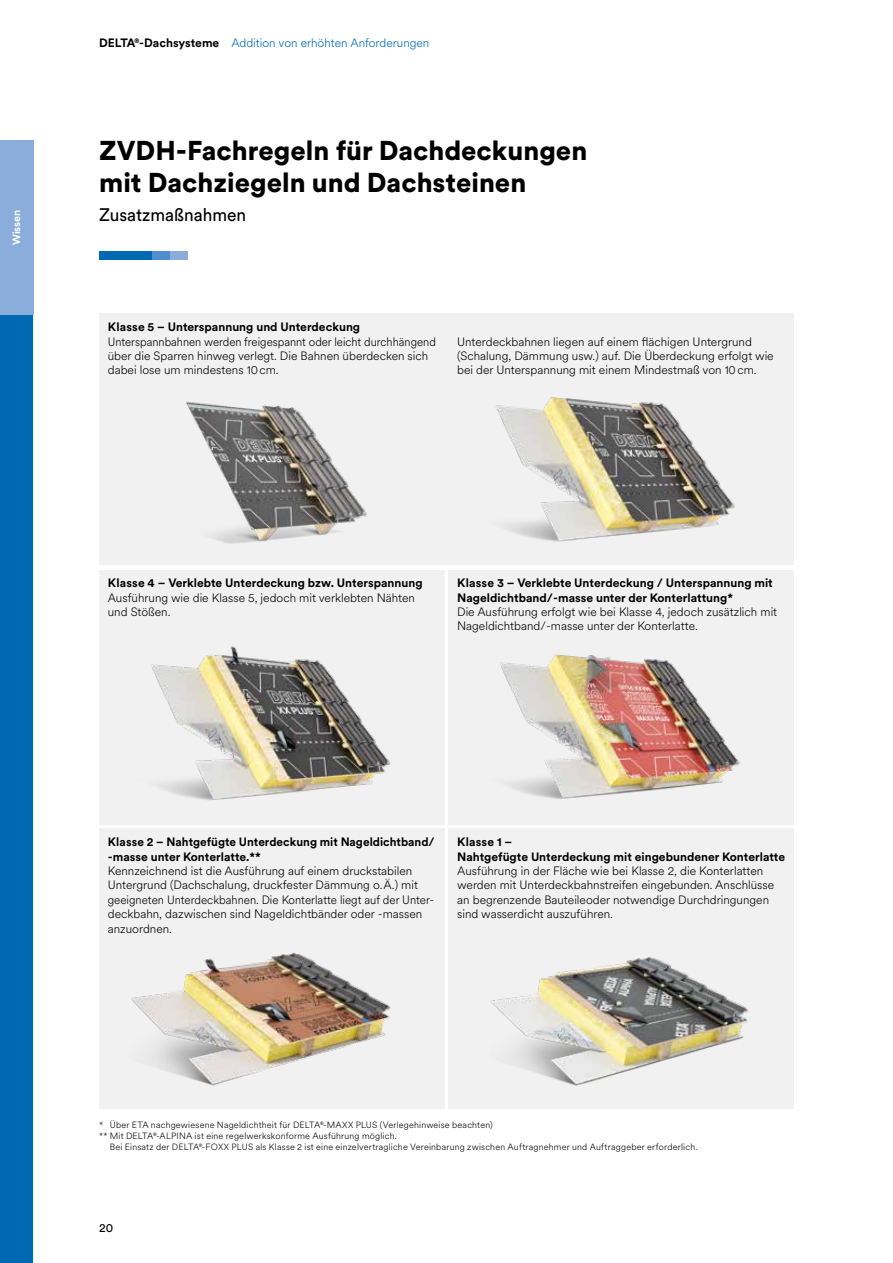
<style>
.page{position:relative;width:893px;height:1263px;background:#fff}
.page>*{position:absolute;margin:0;border:0;box-sizing:border-box;transform-origin:0 0}
.t1{font:900 27px/32.4px "Circular XX";color:#000}
.t2{font:18px "Circular XX";color:#000;scale:.96 1}
.t3{font:300 12px/14.4px "Circular XX";color:#000}
.t4{font:700 12px/14.4px "Circular XX";color:#000}
.t5{font:300 12px/14.4px "Circular XX";color:#000;scale:.95 1}
.t6{font:300 12px "Circular XX";color:#0069b4}
.t7{font:12px "Circular XX";color:#000}
.t8{font:700 10.5px "Circular XX";color:#fff}
.t9{font:300 9px/10.8px "Circular XX";letter-spacing:.02em;color:#000}
.s1{font-weight:700;color:#000}
</style>
<div class="page">
<div style="left:99px;top:314px;width:695px;height:251px;background:#f1f1f1"></div>
<div style="left:449px;top:570px;width:345px;height:254px;background:#f1f1f1"></div>
<div style="left:99px;top:829px;width:345px;height:280px;background:#f1f1f1"></div>
<div style="left:99px;top:570px;width:345px;height:254px;background:#f1f1f1"></div>
<div style="left:449px;top:829px;width:345px;height:280px;background:#f1f1f1"></div>
<img style="left:186px;top:401px;width:181px;height:143px">
<img style="left:495px;top:397px;width:240px;height:145px">
<img style="left:500px;top:654px;width:240px;height:145px">
<img style="left:131px;top:952px;width:260px;height:134px">
<img style="left:151px;top:646px;width:239px;height:155px">
<img style="left:490px;top:957px;width:258px;height:129px">
<div style="left:0;top:315px;width:33px;height:948px;background:#0069b4"></div>
<div style="left:0;top:140px;width:33px;height:175px;background:#8baddc"></div>
<div style="left:152px;top:251px;width:18px;height:9px;background:#4f8fcd"></div>
<div style="left:99px;top:251px;width:53px;height:9px;background:#0069b4"></div>
<div style="left:170px;top:251px;width:17px;height:9px;background:#8baddc"></div>
<p class="t8" style="left:9px;top:245px;width:37px;rotate:-90deg">Wissen</p>
<p class="t6" style="left:99px;top:35px;width:332px"><span class="s1">DELTA®-Dachsysteme</span> Addition von erhöhten Anforderungen</p>
<h1 class="t1" style="left:99px;top:133px;width:490px">ZVDH-Fachregeln für Dachdeckungen mit Dachziegeln und Dachsteinen</h1>
<h2 class="t2" style="left:99px;top:202px;width:155px">Zusatzmaßnahmen</h2>
<p class="t4" style="left:108px;top:319px;width:254px">Klasse 5 – Unterspannung und Unterdeckung</p>
<p class="t5" style="left:108px;top:334px;width:347px">Unterspannbahnen werden freigespannt oder leicht durchhängend über die Sparren hinweg verlegt. Die Bahnen überdecken sich dabei lose um mindestens 10cm.</p>
<p class="t3" style="left:457px;top:334px;width:318px">Unterdeckbahnen liegen auf einem flächigen Untergrund (Schalung, Dämmung usw.) auf. Die Überdeckung erfolgt wie bei der Unterspannung mit einem Mindestmaß von 10cm.</p>
<p class="t4" style="left:108px;top:575px;width:316px">Klasse 4 – Verklebte Unterdeckung bzw. Unterspannung</p>
<p class="t3" style="left:108px;top:590px;width:309px">Ausführung wie die Klasse 5, jedoch mit verklebten Nähten und Stößen.</p>
<p class="t4" style="left:457px;top:575px;width:317px">Klasse 3 – Verklebte Unterdeckung / Unterspannung mit<br>Nageldichtband/-masse unter der Konterlattung*</p>
<p class="t3" style="left:457px;top:604px;width:322px">Die Ausführung erfolgt wie bei Klasse 4, jedoch zusätzlich mit<br>Nageldichtband/-masse unter der Konterlatte.</p>
<p class="t4" style="left:108px;top:834px;width:328px">Klasse 2 – Nahtgefügte Unterdeckung mit Nageldichtband/ -masse unter Konterlatte.**</p>
<p class="t3" style="left:108px;top:863px;width:328px">Kennzeichnend ist die Ausführung auf einem druckstabilen Untergrund (Dachschalung, druckfester Dämmung o.Ä.) mit geeigneten Unterdeckbahnen. Die Konterlatte liegt auf der Unter&shy;deckbahn, dazwischen sind Nageldichtbänder oder -massen anzuordnen.</p>
<p class="t4" style="left:457px;top:834px;width:329px">Klasse 1 –<br>Nahtgefügte Unterdeckung mit eingebundener Konterlatte</p>
<p class="t3" style="left:457px;top:863px;width:318px">Ausführung in der Fläche wie bei Klasse 2, die Konterlatten werden mit Unterdeckbahnstreifen eingebunden. Anschlüsse an begrenzende Bauteileoder notwendige Durchdringungen sind wasserdicht auszuführen.</p>
<p class="t9" style="left:99px;top:1119px;width:395px">* Über ETA nachgewiesene Nageldichtheit für DELTA®-MAXX PLUS (Verlegehinweise beachten) ** Mit DELTA®-ALPINA ist eine regelwerkskonforme Ausführung möglich.</p>
<p class="t9" style="left:110px;top:1141px;width:589px">Bei Einsatz der DELTA®-FOXX PLUS als Klasse 2 ist eine einzelvertragliche Vereinbarung zwischen Auftragnehmer und Auftraggeber erforderlich.</p>
<p class="t7" style="left:99px;top:1219px;width:16px">20</p>
</div>
